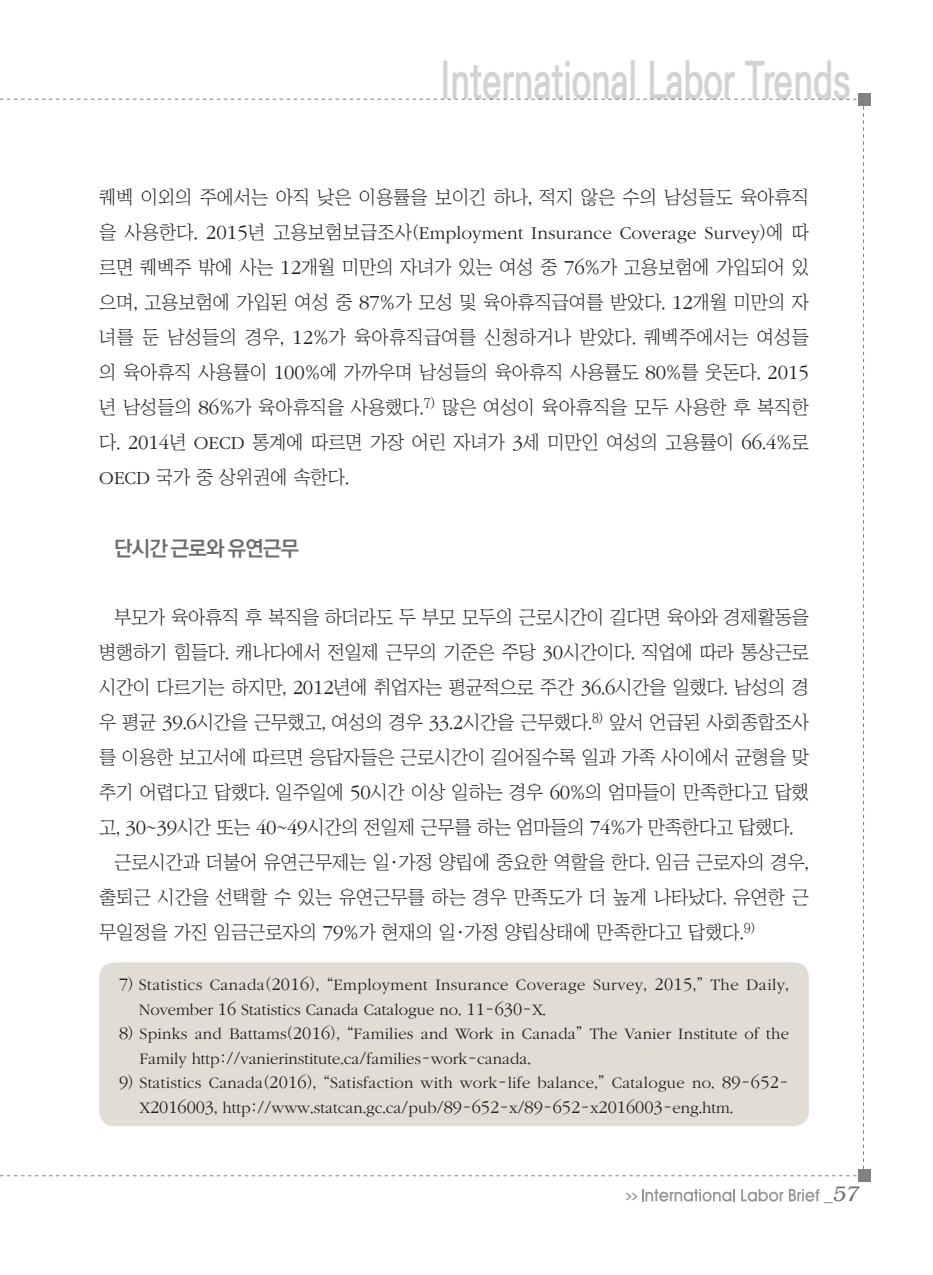
<style>
.page{position:relative;width:933px;height:1275px;background:#fff}
.page>*{position:absolute;margin:0;border:0;box-sizing:border-box;transform-origin:0 0}
.t1{font:700 50.4px "Ko Pub Dotum";color:#d1d2d4;scale:.7 1}
.중제목{font:700 21px "Ko Pub Dotum";letter-spacing:-.03em;color:#6c6d70}
.t2{font:italic 300 21px "Bookman";color:#6c6d70}
.본문{font:18.9px/35px "Chosunilbo NM";color:#231f20;text-align:justify}
.각주{font:300 16.62px/24.5px "ITC Garamond Std";letter-spacing:.015em;color:#231f20}
.t3{font:700 7.88px "Ko Pub Dotum";color:#939598;scale:2 1}
.s1{font-family:"ITC Garamond Std";font-weight:300;font-size:20.82px}
.s2{font-family:"ITC Garamond Std";font-weight:300}
.s3{font-size:18.38px}
.s4{font-family:"Chosunilbo NM";font-weight:400}
.s5{font-family:"Helvetica";font-weight:400;font-style:normal;font-size:17.5px}
</style>
<div class="page">
<div style="left:858px;top:93px;width:12px;height:12px;background:#808285"></div>
<div style="left:858px;top:1170px;width:12px;height:12px;background:#808285"></div>
<svg style="left:642px;top:1189px;width:93px;height:13px"></svg>
<svg style="left:741px;top:1189px;width:42px;height:13px"></svg>
<svg style="left:789px;top:1189px;width:30px;height:12px"></svg>
<div style="left:99px;top:962px;width:710px;height:164px;background:#e1dcd5;border-radius:15px"></div>
<h1 class="t1" style="left:440px;top:56px;width:588px">International Labor Trends</h1>
<p class="본문" style="left:99px;top:179px;width:711px">퀘벡 이외의 주에서는 아직 낮은 이용률을 보이긴 하나, 적지 않은 수의 남성들도 육아휴직 을 사용한다. <span class="s1">2015</span>년 고용보험보급조사(<span class="s2">Employment Insurance Coverage Survey</span>)에 따 르면 퀘벡주 밖에 사는 <span class="s1">12</span>개월 미만의 자녀가 있는 여성 중 <span class="s1">76</span>%가 고용보험에 가입되어 있 으며, 고용보험에 가입된 여성 중 <span class="s1">87</span>%가 모성 및 육아휴직급여를 받았다. <span class="s1">12</span>개월 미만의 자 녀를 둔 남성들의 경우, <span class="s1">12</span>%가 육아휴직급여를 신청하거나 받았다. 퀘벡주에서는 여성들 의 육아휴직 사용률이 <span class="s1">100</span>%에 가까우며 남성들의 육아휴직 사용률도 <span class="s1">80</span>%를 웃돈다. <span class="s1">2015 </span>년 남성들의 <span class="s1">86</span>%가 육아휴직을 사용했다.<sup>7)</sup> 많은 여성이 육아휴직을 모두 사용한 후 복직한 다. <span class="s1">2014</span>년 <span class="s2">OECD</span> 통계에 따르면 가장 어린 자녀가 <span class="s1">3</span>세 미만인 여성의 고용률이 <span class="s1">66</span>.<span class="s1">4</span>%로 <span class="s2">OECD</span> 국가 중 상위권에 속한다.</p>
<p class="중제목" style="left:114px;top:538px;width:186px">단시간 근로와 유연근무</p>
<p class="본문" style="left:99px;top:599px;width:711px;text-indent:15px">부모가 육아휴직 후 복직을 하더라도 두 부모 모두의 근로시간이 길다면 육아와 경제활동을 병행하기 힘들다. 캐나다에서 전일제 근무의 기준은 주당 <span class="s1">30</span>시간이다. 직업에 따라 통상근로 시간이 다르기는 하지만, <span class="s1">2012</span>년에 취업자는 평균적으로 주간 <span class="s1">36</span>.<span class="s1">6</span>시간을 일했다. 남성의 경 우 평균 <span class="s1">39</span>.<span class="s1">6</span>시간을 근무했고, 여성의 경우 <span class="s1">33</span>.<span class="s1">2</span>시간을 근무했다.<sup>8)</sup> 앞서 언급된 사회종합조사 를 이용한 보고서에 따르면 응답자들은 근로시간이 길어질수록 일과 가족 사이에서 균형을 맞 추기 어렵다고 답했다. 일주일에 <span class="s1">50</span>시간 이상 일하는 경우 <span class="s1">60</span>%의 엄마들이 만족한다고 답했 고, <span class="s1">30</span>~<span class="s1">39</span>시간 또는 <span class="s1">40</span>~<span class="s1">49</span>시간의 전일제 근무를 하는 엄마들의 <span class="s1">74</span>%가 만족한다고 답했다.</p>
<p class="본문" style="left:99px;top:844px;width:711px;text-indent:15px">근로시간과 더불어 유연근무제는 일·가정 양립에 중요한 역할을 한다. 임금 근로자의 경우, 출퇴근 시간을 선택할 수 있는 유연근무를 하는 경우 만족도가 더 높게 나타났다. 유연한 근 무일정을 가진 임금근로자의 <span class="s1">79</span>%가 현재의 일·가정 양립상태에 만족한다고 답했다.<sup>9)</sup></p>
<p class="각주" style="left:139px;top:973px;width:651px;text-indent:-20px"><span class="s3">7</span><span class="s4">)</span> Statistics Canada<span class="s4">(</span><span class="s3">2016</span><span class="s4">), “</span>Employment Insurance Coverage Survey<span class="s4">,</span> <span class="s3">2015</span><span class="s4">,”</span> The Daily<span class="s4">,<br></span>November <span class="s3">16</span> Statistics Canada Catalogue no<span class="s4">.</span> <span class="s3">11</span><span class="s4">-</span><span class="s3">630</span><span class="s4">-</span>X<span class="s4">.</span></p>
<p class="각주" style="left:139px;top:1022px;width:651px;text-indent:-20px"><span class="s3">8</span><span class="s4">)</span> Spinks and Battams<span class="s4">(</span><span class="s3">2016</span><span class="s4">), “</span>Families and Work in Canada<span class="s4">”</span> The Vanier Institute of the<br>Family http<span class="s4">://</span>vanierinstitute<span class="s4">.</span>ca<span class="s4">/</span>families<span class="s4">-</span>work<span class="s4">-</span>canada<span class="s4">.</span></p>
<p class="각주" style="left:139px;top:1071px;width:651px;text-indent:-20px"><span class="s3">9</span><span class="s4">)</span> Statistics Canada<span class="s4">(</span><span class="s3">2016</span><span class="s4">), “</span>Satisfaction with work<span class="s4">-</span>life balance<span class="s4">,”</span> Catalogue no<span class="s4">.</span> <span class="s3">89</span><span class="s4">-</span><span class="s3">652</span><span class="s4">-<br></span>X<span class="s3">2016003</span><span class="s4">,</span> http<span class="s4">://</span>www<span class="s4">.</span>statcan<span class="s4">.</span>gc<span class="s4">.</span>ca<span class="s4">/</span>pub<span class="s4">/</span><span class="s3">89</span><span class="s4">-</span><span class="s3">652</span><span class="s4">-</span>x<span class="s4">/</span><span class="s3">89</span><span class="s4">-</span><span class="s3">652</span><span class="s4">-</span>x<span class="s3">2016003</span><span class="s4">-</span>eng<span class="s4">.</span>htm<span class="s4">.</span></p>
<p class="t3" style="left:625px;top:1192px;width:8px">&gt;&gt;</p>
<p class="t2" style="left:824px;top:1182px;width:36px"><span class="s5">_</span>57</p>
</div>
